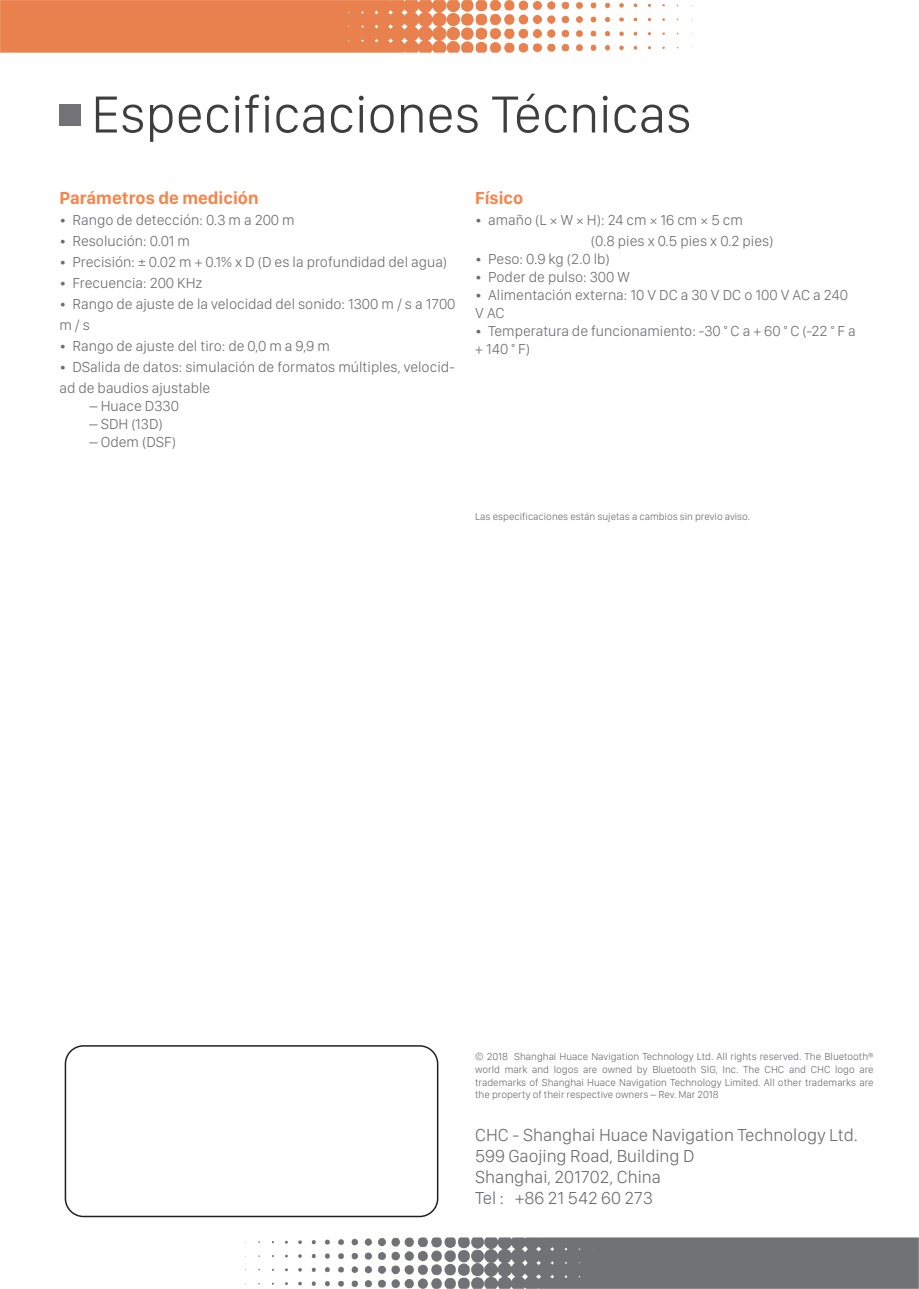
<style>
.page{position:relative;width:919px;height:1289px;background:#fff}
.page>*{position:absolute;margin:0;border:0;box-sizing:border-box;transform-origin:0 0}
.t1{font:300 54px "SF Compact Display";color:#3e3e3f}
.t2{font:300 18px/21px "SF Compact Display";color:#6c6d70}
.t3{font:700 18px "SF Compact Display";color:#f5854b}
.t4{font:300 15px/21px "SF Compact Display";color:#6c6d70}
.t5{font:300 10.5px/12.6px "SF Compact Display";color:#6c6d70;text-align:justify}
</style>
<div class="page">
<div style="left:65px;top:1045px;width:373px;height:172px;border:2px solid #231f20;border-radius:18px"></div>
<div style="left:59px;top:104px;width:22px;height:22px;background:#737276"></div>
<img style="left:0;top:0;width:679px;height:53px">
<img style="left:245px;top:1237px;width:673px;height:51px">
<h1 class="t1" style="left:91px;top:81px;width:602px">Especificaciones Técnicas</h1>
<p class="t3" style="left:59px;top:186px;width:201px">Parámetros de medición</p>
<p class="t4" style="left:59px;top:209px;width:237px">• Rango de detección: 0.3 m a 200 m</p>
<p class="t4" style="left:59px;top:230px;width:132px">• Resolución: 0.01 m</p>
<p class="t4" style="left:59px;top:251px;width:389px">• Precisión: ± 0.02 m + 0.1% x D (D es la profundidad del agua)</p>
<p class="t4" style="left:59px;top:272px;width:144px">• Frecuencia: 200 KHz</p>
<p class="t4" style="left:59px;top:293px;width:397px">• Rango de ajuste de la velocidad del sonido: 1300 m / s a 1700 m / s</p>
<p class="t4" style="left:59px;top:335px;width:272px">• Rango de ajuste del tiro: de 0,0 m a 9,9 m</p>
<p class="t4" style="left:59px;top:356px;width:397px">• DSalida de datos: simulación de formatos múltiples, velocid&shy;ad de baudios ajustable</p>
<p class="t4" style="left:89px;top:395px;width:91px">– Huace D330</p>
<p class="t4" style="left:89px;top:413px;width:75px">– SDH (13D)</p>
<p class="t4" style="left:89px;top:431px;width:88px">– Odem (DSF)</p>
<p class="t3" style="left:475px;top:187px;width:49px">Físico</p>
<p class="t4" style="left:590px;top:209px;width:184px;text-indent:-116px">• amaño (L × W × H): 24 cm × 16 cm × 5 cm<br>(0.8 pies x 0.5 pies x 0.2 pies)</p>
<p class="t4" style="left:475px;top:248px;width:136px">• Peso: 0.9 kg (2.0 lb)</p>
<p class="t4" style="left:475px;top:266px;width:156px">• Poder de pulso: 300 W</p>
<p class="t4" style="left:475px;top:285px;width:374px;line-height:18px">• Alimentación externa: 10 V DC a 30 V DC o 100 V AC a 240<br>V AC</p>
<p class="t4" style="left:475px;top:321px;width:382px;line-height:18px">• Temperatura de funcionamiento: -30 ° C a + 60 ° C (-22 ° F a + 140 ° F)</p>
<p class="t5" style="left:475px;top:510px;width:276px">Las especificaciones están sujetas a cambios sin previo aviso.</p>
<p class="t5" style="left:475px;top:1050px;width:400px">© 2018 Shanghai Huace Navigation Technology Ltd. All rights reserved. The Bluetooth® world mark and logos are owned by Bluetooth SIG, Inc. The CHC and CHC logo are trademarks of Shanghai Huace Navigation Technology Limited. All other trademarks are the property of their respective owners – Rev. Mar 2018</p>
<p class="t2" style="left:475px;top:1123px;width:384px">CHC - Shanghai Huace Navigation Technology Ltd.<br>599 Gaojing Road, Building D<br>Shanghai, 201702, China<br>Tel : +86 21 542 60 273</p>
</div>
